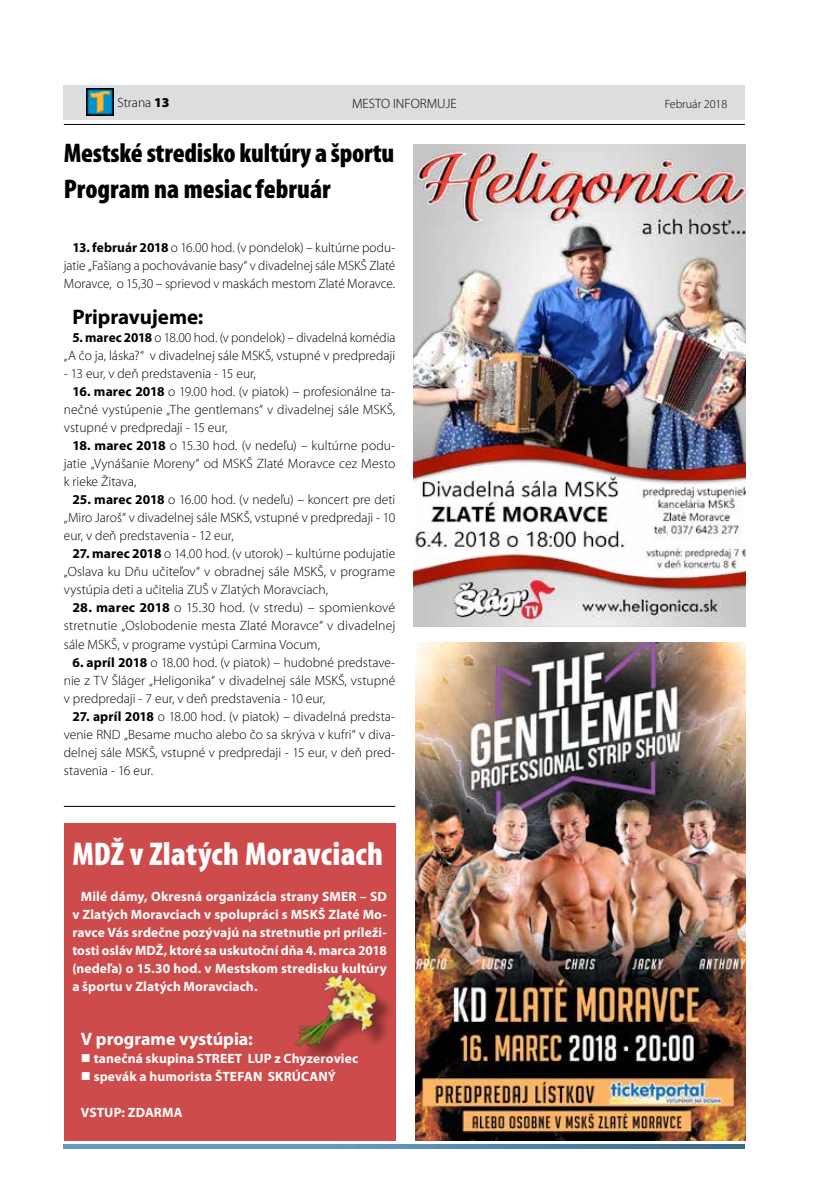
<style>
.page{position:relative;width:830px;height:1200px;background:#fff}
.page>*{position:absolute;margin:0;border:0;box-sizing:border-box;transform-origin:0 0}
.t1{font:900 condensed 33px "Mini Pro";letter-spacing:.005em;color:#fff}
.t2{font:900 condensed 27px/36px "Mini Pro";letter-spacing:-.005em;color:#000}
.t3{font:700 21px "Mini Pro";letter-spacing:-.005em;color:#000}
.t4{font:700 18px "Mini Pro";letter-spacing:-.005em;color:#fff}
.t5{font:300 13.5px/18px "Mini Pro";color:#000;text-align:justify}
.t6{font:700 13.5px/18px "Mini Pro";letter-spacing:.01em;color:#fff;text-align:justify}
.t7{font:300 12px "Mini Pro";color:#000}
.s1{font-weight:900}
.s2{font-weight:700}
</style>
<div class="page">
<img style="left:64px;top:1144px;width:680px;height:4px">
<div style="left:64px;top:85px;width:680px;height:34px;background:#dcddde"></div>
<hr style="left:64px;top:124px;width:680px;height:1px;background:#000">
<img style="left:87px;top:89px;width:26px;height:26px">
<img style="left:413px;top:145px;width:332px;height:481px">
<img style="left:415px;top:642px;width:330px;height:498px">
<hr style="left:64px;top:805px;width:331px;height:1px;background:#000">
<div style="left:64px;top:823px;width:331px;height:317px;background:#ce4b4b"></div>
<img style="left:294px;top:974px;width:97px;height:86px">
<p class="t5" style="left:117px;top:93px;width:54px">Strana <span class="s1">13</span></p>
<p class="t5" style="left:352px;top:95px;width:106px">MESTO INFORMUJE</p>
<p class="t7" style="left:664px;top:97px;width:64px">Február 2018</p>
<h2 class="t2" style="left:64px;top:135px;width:332px">Mestské stredisko kultúry a športu<br>Program na mesiac február</h2>
<p class="t5" style="left:64px;top:239px;width:333px;text-indent:9px"><span class="s2">13. február 2018</span> o 16.00 hod. (v pondelok) – kultúrne podu&shy;jatie „Fašiang a pochovávanie basy“ v divadelnej sále MSKŠ Zlaté Moravce, o 15,30 – sprievod v maskách mestom Zlaté Moravce.</p>
<h3 class="t3" style="left:72px;top:305px;width:132px">Pripravujeme:</h3>
<p class="t5" style="left:64px;top:329px;width:333px;text-align:right"><span class="s2">5. marec 2018</span> o 18.00 hod. (v pondelok) – divadelná komédia „A čo ja, láska?“ v divadelnej sále MSKŠ, vstupné v predpredaji</p>
<p class="t5" style="left:64px;top:365px;width:193px">- 13 eur, v deň predstavenia - 15 eur,</p>
<p class="t5" style="left:64px;top:383px;width:333px;text-indent:9px"><span class="s2">16. marec 2018</span> o 19.00 hod. (v piatok) – profesionálne ta&shy;nečné vystúpenie „The gentlemans“ v divadelnej sále MSKŠ, vstupné v predpredaji - 15 eur,</p>
<p class="t5" style="left:64px;top:437px;width:333px;text-indent:9px"><span class="s2">18. marec 2018</span> o 15.30 hod. (v nedeľu) – kultúrne podu&shy;jatie „Vynášanie Moreny“ od MSKŠ Zlaté Moravce cez Mesto k rieke Žitava,</p>
<p class="t5" style="left:64px;top:491px;width:333px;text-indent:9px"><span class="s2">25. marec 2018</span> o 16.00 hod. (v nedeľu) – koncert pre deti „Miro Jaroš“ v divadelnej sále MSKŠ, vstupné v predpredaji - 10 eur, v deň predstavenia - 12 eur,</p>
<p class="t5" style="left:64px;top:545px;width:333px;text-indent:9px"><span class="s2">27. marec 2018</span> o 14.00 hod. (v utorok) – kultúrne podujatie „Oslava ku Dňu učiteľov“ v obradnej sále MSKŠ, v programe vystúpia deti a učitelia ZUŠ v Zlatých Moravciach,</p>
<p class="t5" style="left:64px;top:599px;width:333px;text-indent:9px"><span class="s2">28. marec 2018</span> o 15.30 hod. (v stredu) – spomienkové stretnutie „Oslobodenie mesta Zlaté Moravce“ v divadelnej sále MSKŠ, v programe vystúpi Carmina Vocum,</p>
<p class="t5" style="left:64px;top:653px;width:333px;text-indent:9px"><span class="s2">6. apríl 2018</span> o 18.00 hod. (v piatok) – hudobné predstave&shy;nie z TV Šláger „Heligonika“ v divadelnej sále MSKŠ, vstupné v predpredaji - 7 eur, v deň predstavenia - 10 eur,</p>
<p class="t5" style="left:64px;top:707px;width:333px;text-indent:9px"><span class="s2">27. apríl 2018</span> o 18.00 hod. (v piatok) – divadelná predsta&shy;venie RND „Besame mucho alebo čo sa skrýva v kufri“ v diva&shy;delnej sále MSKŠ, vstupné v predpredaji - 15 eur, v deň pred&shy;stavenia - 16 eur.</p>
<h1 class="t1" style="left:72px;top:835px;width:312px">MDŽ v Zlatých Moravciach</h1>
<p class="t6" style="left:72px;top:887px;width:316px;text-indent:9px">Milé dámy, Okresná organizácia strany SMER – SD v Zlatých Moravciach v spolupráci s MSKŠ Zlaté Mo&shy;ravce Vás srdečne pozývajú na stretnutie pri príleži&shy;tosti osláv MDŽ, ktoré sa uskutoční dňa 4. marca 2018 (nedeľa) o 15.30 hod. v Mestskom stredisku kultúry a športu v Zlatých Moravciach.</p>
<h3 class="t4" style="left:81px;top:1028px;width:173px">V programe vystúpia:</h3>
<p class="t6" style="left:81px;top:1049px;width:279px">■ tanečná skupina STREET LUP z Chyzeroviec</p>
<p class="t6" style="left:81px;top:1067px;width:256px">■ spevák a humorista ŠTEFAN SKRÚCANÝ</p>
<p class="t6" style="left:81px;top:1103px;width:103px">VSTUP: ZDARMA</p>
</div>
